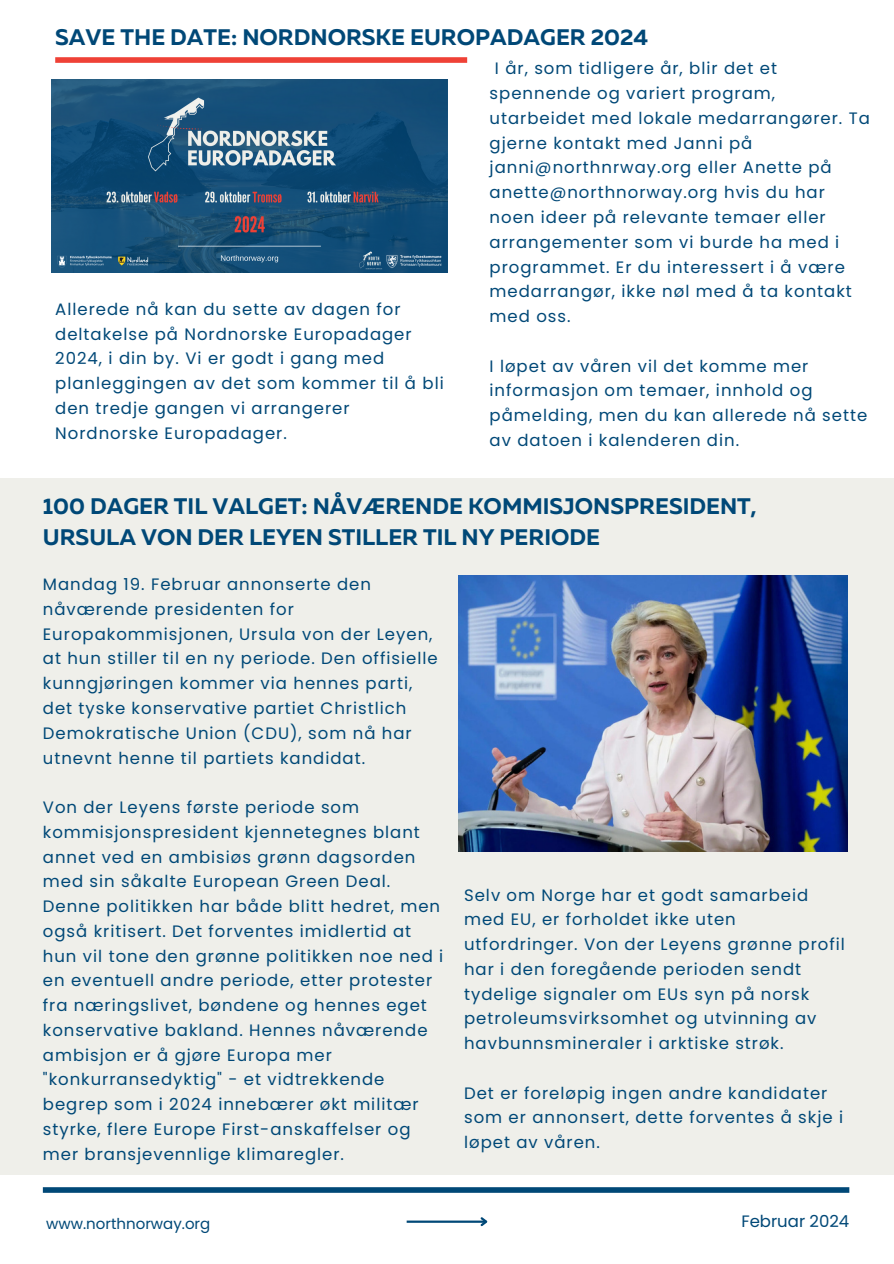
<style>
.page{position:relative;width:894px;height:1264px;background:#fff}
.page>*{position:absolute;margin:0;border:0;box-sizing:border-box;transform-origin:0 0}
.t1{font:700 22.5px/31.5px "Muller";color:#004877}
.t2{font:16.5px/24.8px "Poppins";letter-spacing:.06em;color:#004877}
.t3{font:16.5px "Poppins";color:#004877}
.t4{font:15px "Poppins";color:#004877}
</style>
<div class="page">
<div style="left:0;top:478px;width:893px;height:696px;background:#efefea"></div>
<div style="left:43px;top:1187px;width:806px;height:5px;background:#004877"></div>
<hr style="left:406px;top:1220px;width:80px;height:2px;background:#004877">
<svg style="left:478px;top:1217px;width:10px;height:10px"></svg>
<img style="left:52px;top:79px;width:395px;height:194px">
<div style="left:55px;top:57px;width:412px;height:6px;background:#ef4136"></div>
<img style="left:458px;top:576px;width:389px;height:275px">
<p class="t1" style="left:55px;top:23px;width:594px">SAVE THE DATE: NORDNORSKE EUROPADAGER 2024</p>
<h1 class="t2" style="left:55px;top:297px;width:390px">Allerede nå kan du sette av dagen for deltakelse på Nordnorske Europadager 2024, i din by. Vi er godt i gang med planleggingen av det som kommer til å bli den tredje gangen vi arrangerer Nordnorske Europadager.</h1>
<p class="t2" style="left:489px;top:56px;width:382px;text-indent:5px">I år, som tidligere år, blir det et spennende og variert program, utarbeidet med lokale medarrangører. Ta gjerne kontakt med Janni på janni@northnrway.org eller Anette på anette@northnorway.org hvis du har noen ideer på relevante temaer eller arrangementer som vi burde ha med i programmet. Er du interessert i å være medarrangør, ikke nøl med å ta kontakt med oss.</p>
<p class="t2" style="left:489px;top:353px;width:379px">I løpet av våren vil det komme mer informasjon om temaer, innhold og påmelding, men du kan allerede nå sette av datoen i kalenderen din.</p>
<h1 class="t1" style="left:43px;top:492px;width:715px">100 DAGER TIL VALGET: NÅVÆRENDE KOMMISJONSPRESIDENT,<br>URSULA VON DER LEYEN STILLER TIL NY PERIODE</h1>
<p class="t2" style="left:43px;top:572px;width:396px">Mandag 19. Februar annonserte den nåværende presidenten for Europakommisjonen, Ursula von der Leyen, at hun stiller til en ny periode. Den offisielle kunngjøringen kommer via hennes parti, det tyske konservative partiet Christlich Demokratische Union (CDU), som nå har utnevnt henne til partiets kandidat.</p>
<p class="t2" style="left:43px;top:795px;width:402px">Von der Leyens første periode som kommisjonspresident kjennetegnes blant annet ved en ambisiøs grønn dagsorden med sin såkalte European Green Deal.<br>Denne politikken har både blitt hedret, men også kritisert. Det forventes imidlertid at hun vil tone den grønne politikken noe ned i en eventuell andre periode, etter protester fra næringslivet, bøndene og hennes eget konservative bakland. Hennes nåværende ambisjon er å gjøre Europa mer "konkurransedyktig" - et vidtrekkende begrep som i 2024 innebærer økt militær styrke, flere Europe First-anskaffelser og mer bransjevennlige klimaregler.</p>
<p class="t2" style="left:464px;top:882px;width:382px">Selv om Norge har et godt samarbeid med EU, er forholdet ikke uten utfordringer. Von der Leyens grønne profil har i den foregående perioden sendt tydelige signaler om EUs syn på norsk petroleumsvirksomhet og utvinning av havbunnsmineraler i arktiske strøk.</p>
<p class="t2" style="left:464px;top:1080px;width:380px">Det er foreløpig ingen andre kandidater som er annonsert, dette forventes å skje i løpet av våren.</p>
<p class="t4" style="left:46px;top:1213px;width:166px">www.northnorway.org</p>
<p class="t3" style="left:741px;top:1209px;width:109px">Februar 2024</p>
</div>
